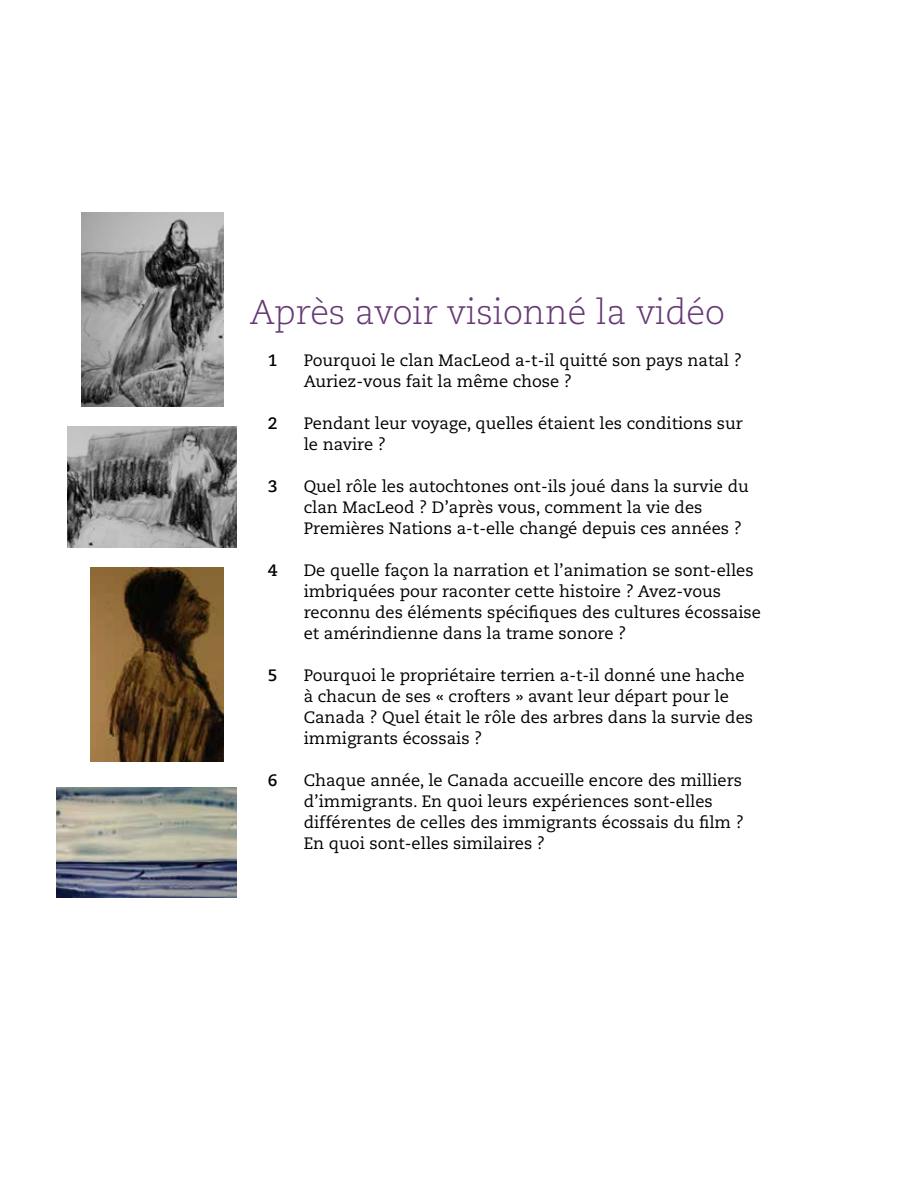
<style>
.page{position:relative;width:918px;height:1188px;background:#fff}
.page>*{position:absolute;margin:0;border:0;box-sizing:border-box;transform-origin:0 0}
.t1{font:300 34.5px "Caecilia";color:#653976}
.t2{font:16.5px/21px "Caecilia";color:#000}
.t3{font:700 16.5px "Caecilia";color:#000}
</style>
<div class="page">
<img style="left:81px;top:213px;width:142px;height:194px">
<img style="left:90px;top:567px;width:133px;height:195px">
<img style="left:68px;top:427px;width:169px;height:120px">
<img style="left:56px;top:788px;width:180px;height:110px">
<h1 class="t1" style="left:250px;top:292px;width:477px">Après avoir visionné la vidéo</h1>
<p class="t3" style="left:268px;top:350px;width:11px">1</p>
<p class="t2" style="left:304px;top:350px;width:440px">Pourquoi le clan MacLeod a-t-il quitté son pays natal ?<br>Auriez-vous fait la même chose ?</p>
<p class="t3" style="left:268px;top:413px;width:11px">2</p>
<p class="t2" style="left:304px;top:413px;width:441px">Pendant leur voyage, quelles étaient les conditions sur le navire ?</p>
<p class="t3" style="left:268px;top:476px;width:11px">3</p>
<p class="t2" style="left:304px;top:476px;width:447px">Quel rôle les autochtones ont-ils joué dans la survie du clan MacLeod ? D’après vous, comment la vie des<br>Premières Nations a-t-elle changé depuis ces années ?</p>
<p class="t3" style="left:268px;top:560px;width:11px">4</p>
<p class="t2" style="left:304px;top:560px;width:459px">De quelle façon la narration et l’animation se sont-elles imbriquées pour raconter cette histoire ? Avez-vous reconnu des éléments spécifiques des cultures écossaise et amérindienne dans la trame sonore ?</p>
<p class="t3" style="left:268px;top:665px;width:11px">5</p>
<p class="t2" style="left:304px;top:665px;width:451px">Pourquoi le propriétaire terrien a-t-il donné une hache à chacun de ses « crofters » avant leur départ pour le Canada ? Quel était le rôle des arbres dans la survie des immigrants écossais ?</p>
<p class="t3" style="left:268px;top:770px;width:11px">6</p>
<p class="t2" style="left:304px;top:770px;width:442px">Chaque année, le Canada accueille encore des milliers d’immigrants. En quoi leurs expériences sont-elles différentes de celles des immigrants écossais du film ?<br>En quoi sont-elles similaires ?</p>
</div>
